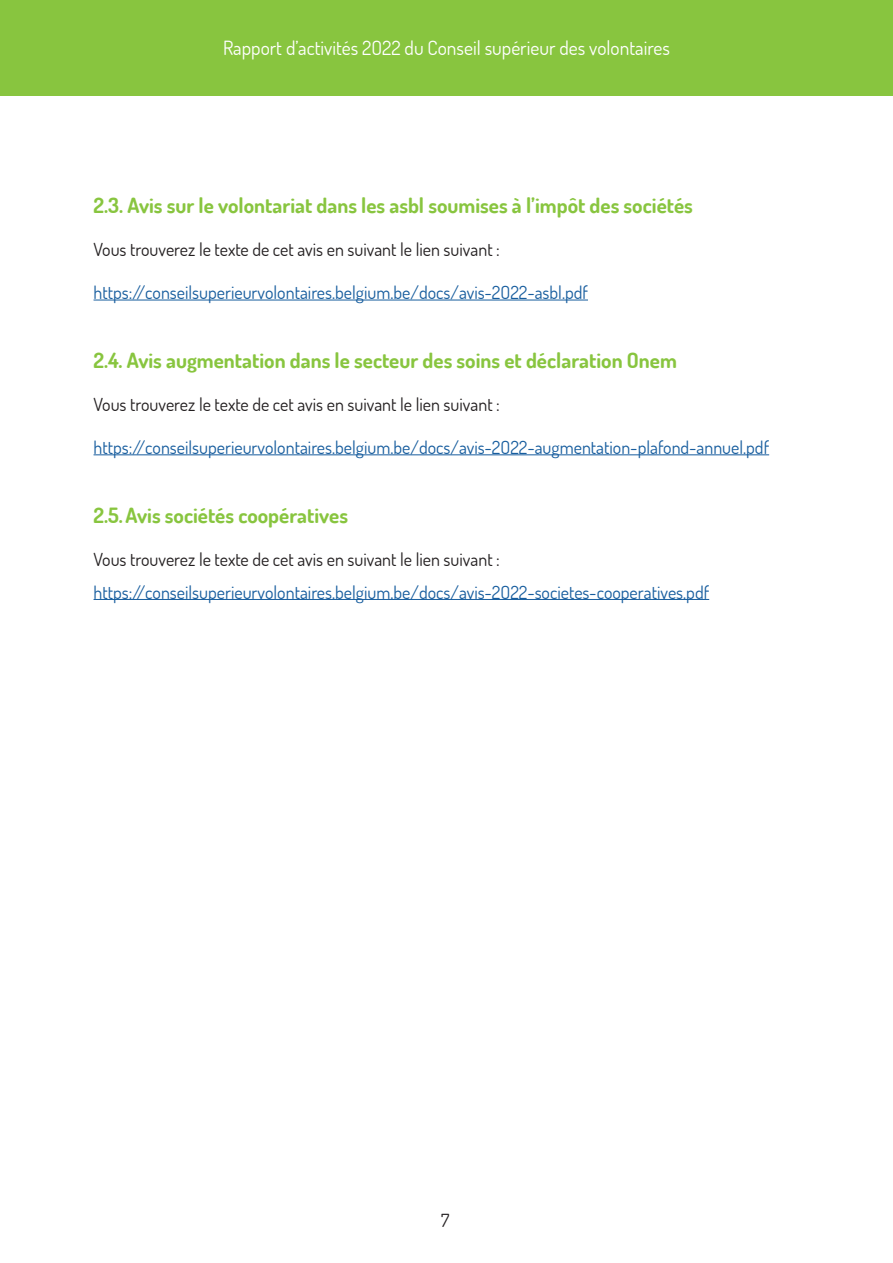
<style>
.page{position:relative;width:893px;height:1263px;background:#fff}
.page>*{position:absolute;margin:0;border:0;box-sizing:border-box;transform-origin:0 0}
.bold_vert_-_H2{font:700 21px "Dosis";color:#88c53f}
.t1{font:19.5px "Dosis";color:#fff}
.gros_titre_-_H1{font:18px "Dosis";color:#175d9e}
.texte_courant_-_P{font:18px "Dosis";color:#231f20}
.texte_courant_-_P-2{font:18px "Dosis";color:#175d9e}
</style>
<div class="page">
<div style="left:0;top:0;width:893px;height:96px;background:#88c53f"></div>
<hr style="left:94px;top:300px;width:494px;height:1px;background:#175d9e">
<hr style="left:94px;top:455px;width:675px;height:1px;background:#175d9e">
<hr style="left:94px;top:599px;width:615px;height:1px;background:#175d9e">
<p class="t1" style="left:223px;top:35px;width:448px">Rapport d’activités 2O22 du Conseil supérieur des volontaires</p>
<h2 class="bold_vert_-_H2" style="left:94px;top:192px;width:601px">2.3. Avis sur le volontariat dans les asbl soumises à l’impôt des sociétés</h2>
<p class="texte_courant_-_P" style="left:94px;top:238px;width:408px">Vous trouverez le texte de cet avis en suivant le lien suivant :</p>
<p class="texte_courant_-_P-2" style="left:94px;top:281px;width:496px">https://conseilsuperieurvolontaires.belgium.be/docs/avis-2O22-asbl.pdf</p>
<h2 class="bold_vert_-_H2" style="left:94px;top:346px;width:585px">2.4. Avis augmentation dans le secteur des soins et déclaration Onem</h2>
<p class="texte_courant_-_P" style="left:94px;top:393px;width:408px">Vous trouverez le texte de cet avis en suivant le lien suivant :</p>
<h1 class="gros_titre_-_H1" style="left:94px;top:436px;width:677px">https://conseilsuperieurvolontaires.belgium.be/docs/avis-2O22-augmentation-plafond-annuel.pdf</h1>
<h2 class="bold_vert_-_H2" style="left:94px;top:501px;width:256px">2.5.Avis sociétés coopératives</h2>
<p class="texte_courant_-_P" style="left:94px;top:547px;width:408px">Vous trouverez le texte de cet avis en suivant le lien suivant :</p>
<h1 class="gros_titre_-_H1" style="left:94px;top:580px;width:617px">https://conseilsuperieurvolontaires.belgium.be/docs/avis-2O22-societes-cooperatives.pdf</h1>
<p class="texte_courant_-_P" style="left:441px;top:1208px;width:10px">7</p>
</div>
